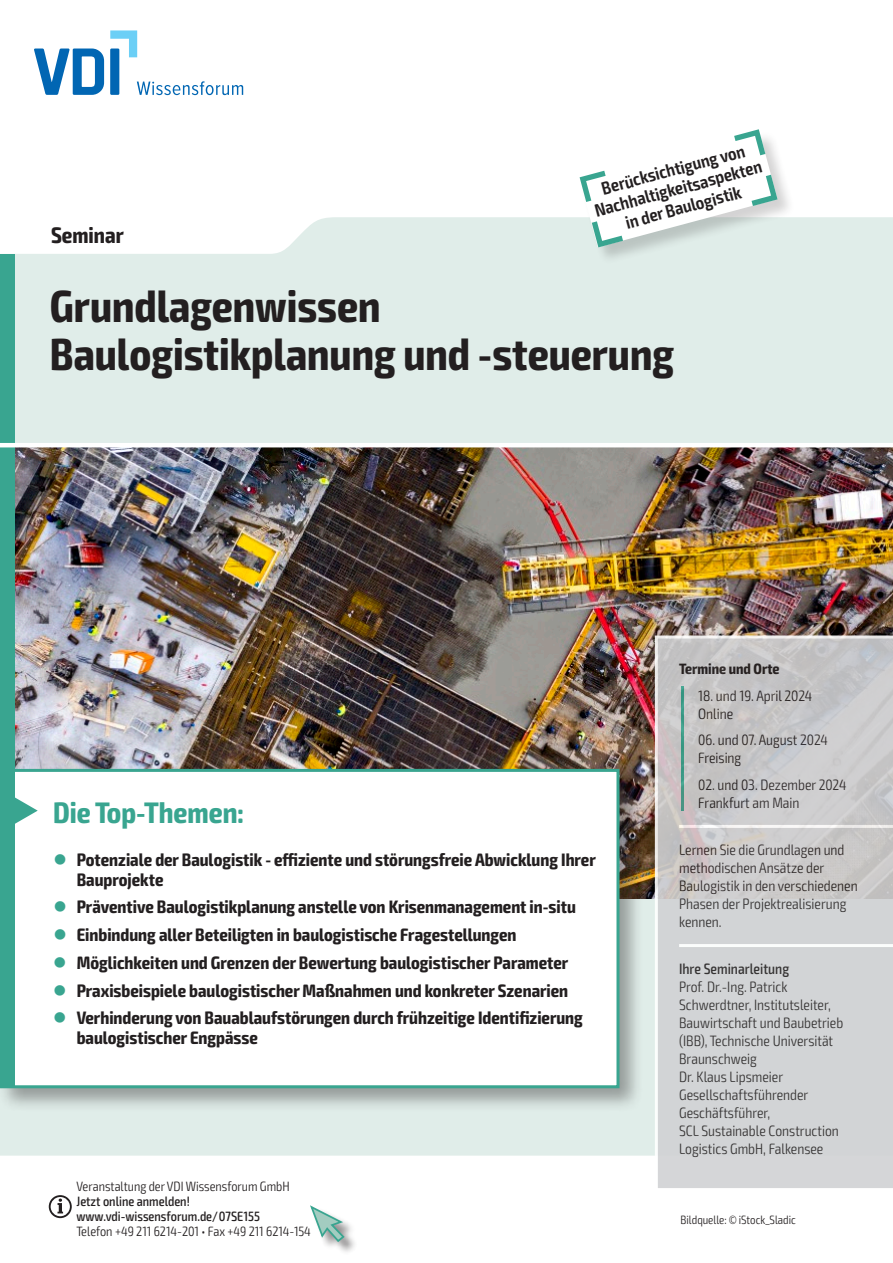
<style>
.page{position:relative;width:893px;height:1263px;background:#fff}
.page>*{position:absolute;margin:0;border:0;box-sizing:border-box;transform-origin:0 0}
.t1{font:700 condensed 45px/48px "Exo 2";color:#231f20}
.t2{font:700 condensed 29.7px "Exo 2";color:#39a590}
.t3{font:700 condensed 22.5px "Exo 2";color:#231f20}
.t4{font:700 condensed 18px/19.5px "Exo 2";color:#231f20}
.t5{font:600 condensed 18px/19.5px "Exo 2";color:#231f20;text-align:center}
.t6{font:300 condensed 15px/18px "Exo 2";color:#231f20}
.t7{font:500 condensed 15px "Exo 2";color:#231f20}
.t8{font:700 condensed 15px "Exo 2";color:#231f20}
.t9{font:300 condensed 13.5px "Exo 2";color:#231f20}
.t10{font:500 condensed 13.5px/15px "Exo 2";color:#231f20}
.t11{font:300 condensed 12px "Exo 2";color:#231f20}
.s1{color:#39a590}
</style>
<div class="page">
<div style="left:0;top:217px;width:893px;height:938px;background:#e0ede9"></div>
<img style="left:14px;top:447px;width:879px;height:451px">
<div style="left:0;top:765px;width:644px;height:348px;background:#231f20;opacity:.4"></div>
<div style="left:2px;top:770px;width:616px;height:317px;background:#fff"></div>
<div style="left:3px;top:772px;width:11px;height:313px;background:#39a590"></div>
<div style="left:0;top:769px;width:619px;height:319px;border:3px solid #39a590"></div>
<svg style="left:14px;top:796px;width:24px;height:29px"></svg>
<div style="left:0;top:254px;width:14px;height:519px;background:#39a590"></div>
<div style="left:311px;top:1206px;width:47px;height:49px;background:#231f20;opacity:.5"></div>
<svg style="left:310px;top:1205px;width:36px;height:38px"></svg>
<hr style="left:0;top:443px;width:893px;height:4px;background:#fff">
<svg style="left:655px;top:635px;width:238px;height:553px;background:#cecfd0"></svg>
<svg style="left:49px;top:1195px;width:23px;height:23px"></svg>
<svg style="left:34px;top:30px;width:209px;height:65px"></svg>
<div style="left:580px;top:130px;width:215px;height:135px;background:#231f20;opacity:.2"></div>
<svg style="left:579px;top:129px;width:199px;height:118px"></svg>
<h3 class="t3" style="left:51px;top:221px;width:74px">Seminar</h3>
<p class="t5" style="left:588px;top:183px;width:174px;rotate:-15deg">Berücksichtigung von<br>Nachhaltigkeitsaspekten in der Baulogistik</p>
<h1 class="t1" style="left:50px;top:283px;width:626px">Grundlagenwissen<br>Baulogistikplanung und -steuerung</h1>
<h2 class="t2" style="left:53px;top:794px;width:192px">Die Top-Themen:</h2>
<p class="t4" style="left:77px;top:850px;width:520px;text-indent:-23px"><span class="s1">●</span> Potenziale der Baulogistik - effiziente und störungsfreie Abwicklung Ihrer<br>Bauprojekte</p>
<p class="t4" style="left:53px;top:898px;width:524px"><span class="s1">●</span> Präventive Baulogistikplanung anstelle von Krisenmanagement in-situ</p>
<p class="t4" style="left:53px;top:925px;width:465px"><span class="s1">●</span> Einbindung aller Beteiligten in baulogistische Fragestellungen</p>
<p class="t4" style="left:53px;top:953px;width:516px"><span class="s1">●</span> Möglichkeiten und Grenzen der Bewertung baulogistischer Parameter</p>
<p class="t4" style="left:53px;top:981px;width:516px"><span class="s1">●</span> Praxisbeispiele baulogistischer Maßnahmen und konkreter Szenarien</p>
<p class="t4" style="left:77px;top:1009px;width:508px;text-indent:-23px"><span class="s1">●</span> Verhinderung von Bauablaufstörungen durch frühzeitige Identifizierung baulogistischer Engpässe</p>
<p class="t9" style="left:77px;top:1178px;width:215px">Veranstaltung der VDI Wissensforum GmbH</p>
<p class="t10" style="left:77px;top:1194px;width:185px">Jetzt online anmelden! www.vdi-wissensforum.de/07SE155</p>
<p class="t9" style="left:77px;top:1223px;width:236px">Telefon +49 211 6214-201 • Fax +49 211 6214-154</p>
<p class="t8" style="left:679px;top:660px;width:102px">Termine und Orte</p>
<p class="t6" style="left:698px;top:687px;width:116px">18. und 19. April 2024<br>Online</p>
<p class="t6" style="left:698px;top:731px;width:131px">06. und 07. August 2024<br>Freising</p>
<p class="t6" style="left:698px;top:776px;width:150px">02. und 03. Dezember 2024<br>Frankfurt am Main</p>
<p class="t6" style="left:679px;top:841px;width:180px">Lernen Sie die Grundlagen und methodischen Ansätze der<br>Baulogistik in den verschiedenen<br>Phasen der Projektrealisierung kennen.</p>
<p class="t7" style="left:679px;top:960px;width:112px">Ihre Seminarleitung</p>
<p class="t6" style="left:679px;top:978px;width:166px">Prof. Dr.-Ing. Patrick<br>Schwerdtner, Institutsleiter,<br>Bauwirtschaft und Baubetrieb (IBB), Technische Universität<br>Braunschweig<br>Dr. Klaus Lipsmeier<br>Gesellschaftsführender<br>Geschäftsführer,<br>SCL Sustainable Construction<br>Logistics GmbH, Falkensee</p>
<p class="t11" style="left:681px;top:1212px;width:117px">Bildquelle: © iStock_Sladic</p>
</div>
